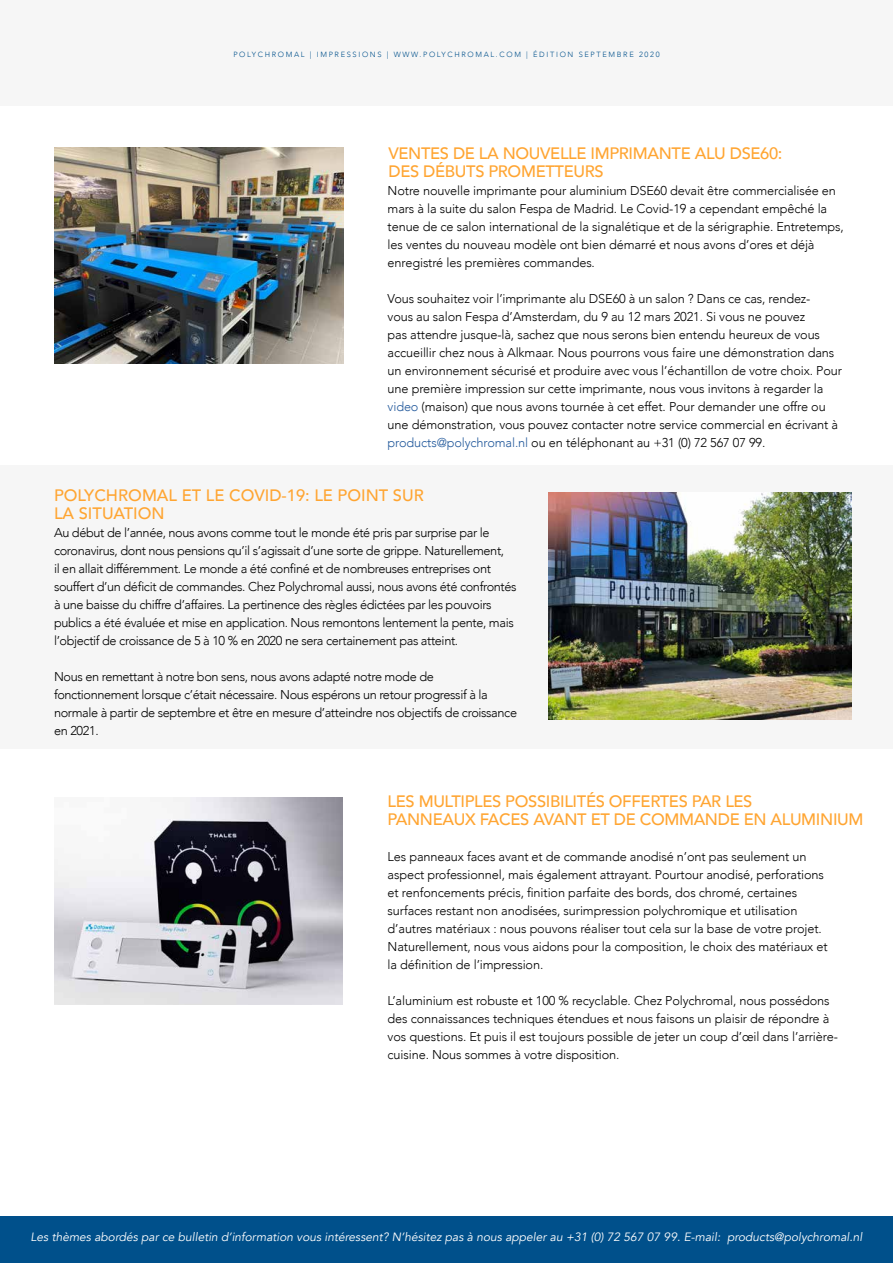
<style>
.page{position:relative;width:893px;height:1263px;background:#fff}
.page>*{position:absolute;margin:0;border:0;box-sizing:border-box;transform-origin:0 0}
.t1{font:500 16.5px/18px "Avenir";letter-spacing:-.02em;color:#ffa532}
.t2{font:500 16.5px/18px "Avenir";color:#ffa532}
.t3{font:300 12.75px/18px "Avenir";letter-spacing:-.01em;color:#000}
.t4{font:300 12.75px/18px "Avenir";letter-spacing:-.03em;color:#000}
.t5{font:italic 12px "Avenir";color:#fff}
.t6{font:300 7.5px "Avenir";letter-spacing:.22em;color:#00508b}
.s1{color:#245a9c}
</style>
<div class="page">
<div style="left:0;top:0;width:893px;height:105px;background:#f6f6f6"></div>
<div style="left:0;top:1216px;width:893px;height:47px;background:#00508b"></div>
<div style="left:0;top:465px;width:893px;height:284px;background:#f6f6f6"></div>
<img style="left:549px;top:492px;width:303px;height:227px">
<img style="left:54px;top:798px;width:288px;height:206px">
<img style="left:54px;top:147px;width:289px;height:216px">
<p class="t6" style="left:233px;top:50px;width:428px">POLYCHROMAL | IMPRESSIONS | WWW.POLYCHROMAL.COM | ÉDITION SEPTEMBRE 2020</p>
<p class="t1" style="left:388px;top:143px;width:396px">VENTES DE LA NOUVELLE IMPRIMANTE ALU DSE60:<br>DES DÉBUTS PROMETTEURS</p>
<p class="t3" style="left:388px;top:182px;width:458px">Notre nouvelle imprimante pour aluminium DSE60 devait être commercialisée en mars à la suite du salon Fespa de Madrid. Le Covid-19 a cependant empêché la tenue de ce salon international de la signalétique et de la sérigraphie. Entretemps, les ventes du nouveau modèle ont bien démarré et nous avons d’ores et déjà enregistré les premières commandes.</p>
<p class="t3" style="left:388px;top:290px;width:456px">Vous souhaitez voir l’imprimante alu DSE60 à un salon ? Dans ce cas, rendez-<br>vous au salon Fespa d’Amsterdam, du 9 au 12 mars 2021. Si vous ne pouvez<br>pas attendre jusque-là, sachez que nous serons bien entendu heureux de vous accueillir chez nous à Alkmaar. Nous pourrons vous faire une démonstration dans un environnement sécurisé et produire avec vous l’échantillon de votre choix. Pour une première impression sur cette imprimante, nous vous invitons à regarder la <span class="s1">video</span> (maison) que nous avons tournée à cet effet. Pour demander une offre ou une démonstration, vous pouvez contacter notre service commercial en écrivant à <span class="s1">products@polychromal.nl</span> ou en téléphonant au +31 (0) 72 567 07 99.</p>
<p class="t2" style="left:54px;top:485px;width:371px">POLYCHROMAL ET LE COVID-19: LE POINT SUR<br>LA SITUATION</p>
<p class="t4" style="left:54px;top:524px;width:464px">Au début de l’année, nous avons comme tout le monde été pris par surprise par le coronavirus, dont nous pensions qu’il s’agissait d’une sorte de grippe. Naturellement,<br>il en allait différemment. Le monde a été confiné et de nombreuses entreprises ont souffert d’un déficit de commandes. Chez Polychromal aussi, nous avons été confrontés à une baisse du chiffre d’affaires. La pertinence des règles édictées par les pouvoirs publics a été évaluée et mise en application. Nous remontons lentement la pente, mais l’objectif de croissance de 5 à 10 % en 2020 ne sera certainement pas atteint.</p>
<p class="t4" style="left:54px;top:668px;width:465px">Nous en remettant à notre bon sens, nous avons adapté notre mode de fonctionnement lorsque c’était nécessaire. Nous espérons un retour progressif à la normale à partir de septembre et être en mesure d’atteindre nos objectifs de croissance en 2021.</p>
<p class="t1" style="left:388px;top:791px;width:477px">LES MULTIPLES POSSIBILITÉS OFFERTES PAR LES<br>PANNEAUX FACES AVANT ET DE COMMANDE EN ALUMINIUM</p>
<p class="t3" style="left:388px;top:848px;width:442px">Les panneaux faces avant et de commande anodisé n’ont pas seulement un aspect professionnel, mais également attrayant. Pourtour anodisé, perforations et renfoncements précis, finition parfaite des bords, dos chromé, certaines surfaces restant non anodisées, surimpression polychromique et utilisation d’autres matériaux : nous pouvons réaliser tout cela sur la base de votre projet.<br>Naturellement, nous vous aidons pour la composition, le choix des matériaux et la définition de l’impression.</p>
<p class="t3" style="left:388px;top:992px;width:452px">L’aluminium est robuste et 100 % recyclable. Chez Polychromal, nous possédons des connaissances techniques étendues et nous faisons un plaisir de répondre à vos questions. Et puis il est toujours possible de jeter un coup d’œil dans l’arrière&shy;cuisine. Nous sommes à votre disposition.</p>
<p class="t5" style="left:31px;top:1229px;width:833px">Les thèmes abordés par ce bulletin d’information vous intéressent? N’hésitez pas à nous appeler au +31 (0) 72 567 07 99. E-mail: products@polychromal.nl</p>
</div>
